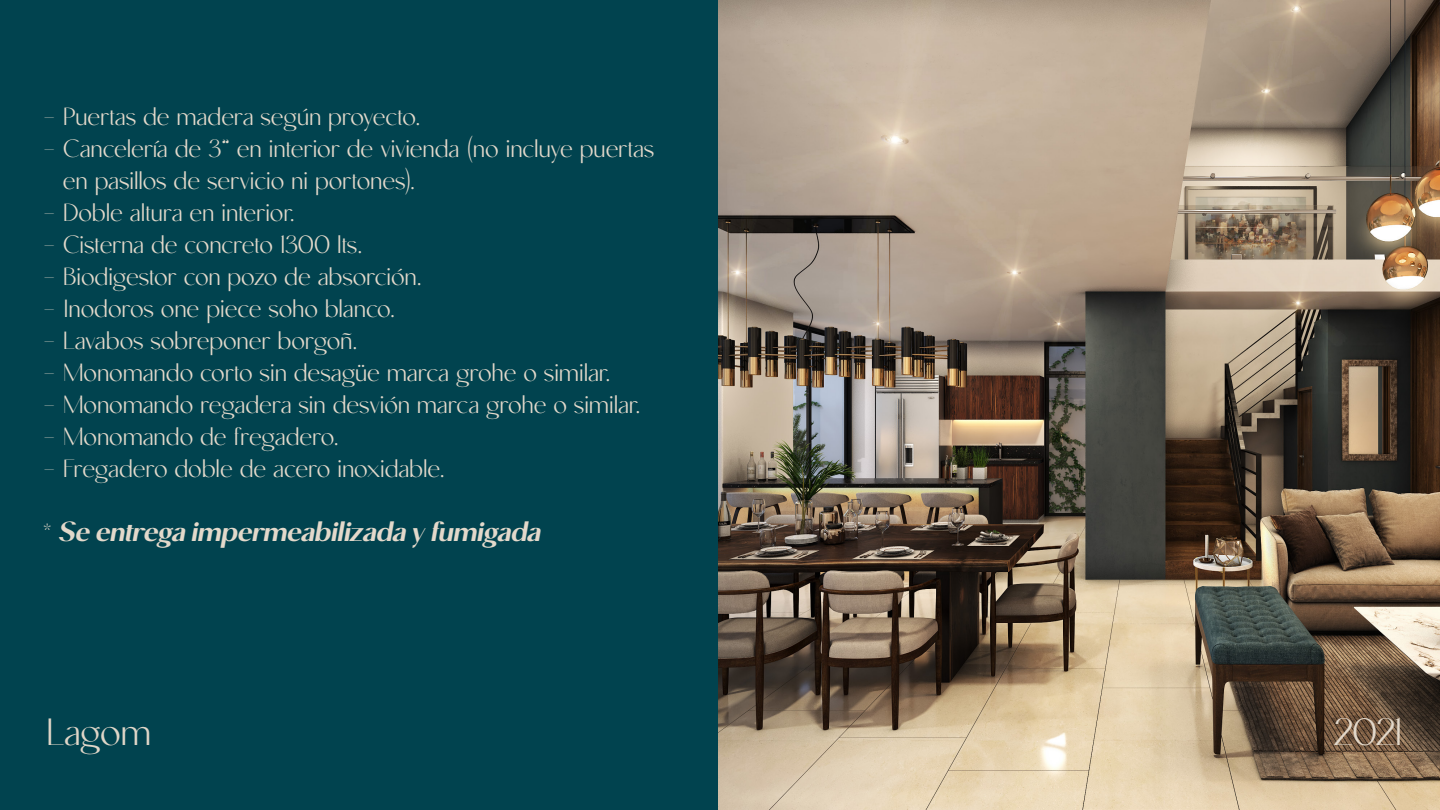
<style>
.page{position:relative;width:1440px;height:810px;background:#fff}
.page>*{position:absolute;margin:0;border:0;box-sizing:border-box;transform-origin:0 0}
.t1{font:41.25px "Moneta Sans";letter-spacing:-.025em;color:#e0d6c8}
.t2{font:41.25px "Moneta Sans";color:#e2d8ca}
.t3{font:italic 900 30px "Moneta Sans";letter-spacing:-.005em;color:#e3d9cb}
.t4{font:27.08px/32px "Moneta Sans";letter-spacing:-.01em;color:#e3d9cb}
.s1{font-weight:400;font-style:normal;font-size:27.08px}
</style>
<div class="page">
<div style="left:0;top:0;width:719px;height:810px;background:#01434f"></div>
<img style="left:718px;top:0;width:721px;height:810px">
<p class="t4" style="left:43px;top:104px;width:379px">- Puertas de madera según proyecto.</p>
<p class="t4" style="left:63px;top:136px;width:593px;text-indent:-20px">- Cancelería de 3” en interior de vivienda (no incluye puertas en pasillos de servicio ni portones).</p>
<p class="t4" style="left:43px;top:200px;width:254px">- Doble altura en interior.</p>
<p class="t4" style="left:43px;top:232px;width:321px">- Cisterna de concreto 1300 lts.</p>
<p class="t4" style="left:43px;top:264px;width:381px">- Biodigestor con pozo de absorción.</p>
<p class="t4" style="left:43px;top:296px;width:354px">- Inodoros one piece soho blanco.</p>
<p class="t4" style="left:43px;top:328px;width:316px">- Lavabos sobreponer borgoñ.</p>
<p class="t4" style="left:43px;top:360px;width:569px">- Monomando corto sin desagüe marca grohe o similar.</p>
<p class="t4" style="left:43px;top:392px;width:599px">- Monomando regadera sin desvión marca grohe o similar.</p>
<p class="t4" style="left:43px;top:424px;width:298px">- Monomando de fregadero.</p>
<p class="t4" style="left:43px;top:456px;width:403px">- Fregadero doble de acero inoxidable.</p>
<p class="t3" style="left:43px;top:516px;width:500px"><span class="s1">*</span> Se entrega impermeabilizada y fumigada</p>
<h1 class="t1" style="left:46px;top:711px;width:106px">Lagom</h1>
<h1 class="t1" style="left:1327px;top:711px;width:70px">2021</h1>
<h1 class="t2" style="left:1333px;top:711px;width:70px">2021</h1>
</div>
